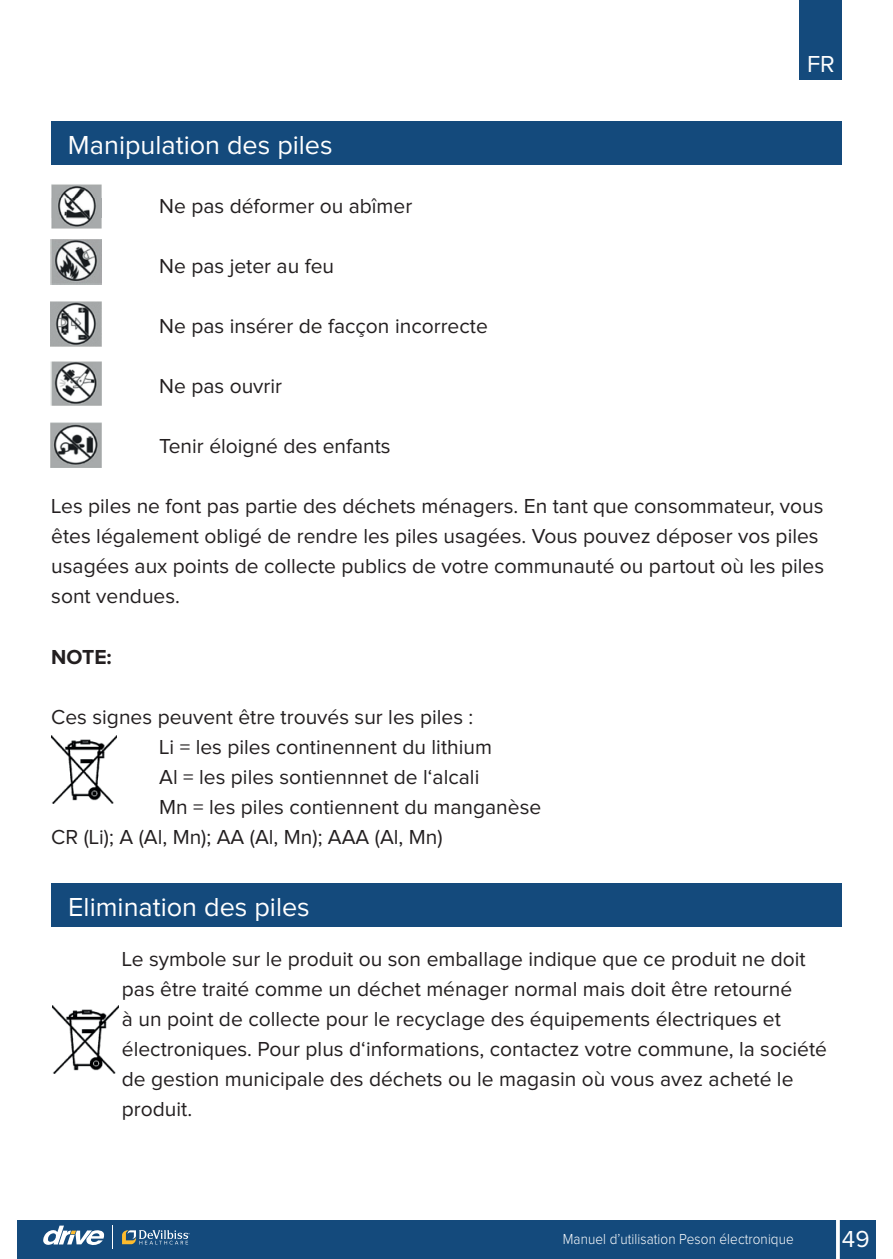
<style>
.page{position:relative;width:893px;height:1259px;background:#fff}
.page>*{position:absolute;margin:0;border:0;box-sizing:border-box;transform-origin:0 0}
.t1{font:27px "Proxima Nova";color:#fff}
.t2{font:24px "Proxima Nova";color:#fff}
.t3{font:21px/30px "Proxima Nova";color:#231f20}
.t4{font:700 21px "Proxima Nova";color:#231f20}
.t5{font:300 15px "Proxima Nova";letter-spacing:.005em;color:#fff;scale:.9 1}
</style>
<div class="page">
<div style="left:800px;top:0;width:42px;height:80px;background:#144a7c"></div>
<div style="left:17px;top:1220px;width:859px;height:39px;background:#144a7c"></div>
<svg style="left:836px;top:1220px;width:4px;height:39px"></svg>
<svg style="left:122px;top:1230px;width:68px;height:14px"></svg>
<svg style="left:43px;top:1225px;width:61px;height:20px"></svg>
<svg style="left:112px;top:1225px;width:1px;height:24px"></svg>
<div style="left:51px;top:122px;width:791px;height:43px;background:#144a7c"></div>
<div style="left:51px;top:883px;width:791px;height:43px;background:#144a7c"></div>
<img style="left:51px;top:239px;width:51px;height:45px">
<img style="left:51px;top:361px;width:51px;height:44px">
<img style="left:51px;top:422px;width:51px;height:46px">
<img style="left:51px;top:301px;width:51px;height:45px">
<img style="left:51px;top:184px;width:51px;height:45px">
<img style="left:51px;top:199px;width:51px;height:18px">
<img style="left:51px;top:735px;width:66px;height:68px">
<img style="left:53px;top:1005px;width:65px;height:68px">
<p class="t1" style="left:68px;top:133px;width:266px">Manipulation des piles</p>
<p class="t3" style="left:159px;top:192px;width:255px">Ne pas déformer ou abîmer</p>
<p class="t3" style="left:159px;top:252px;width:176px">Ne pas jeter au feu</p>
<p class="t3" style="left:159px;top:312px;width:330px">Ne pas insérer de facçon incorrecte</p>
<p class="t3" style="left:159px;top:372px;width:124px">Ne pas ouvrir</p>
<p class="t3" style="left:159px;top:432px;width:233px">Tenir éloigné des enfants</p>
<p class="t2" style="left:807px;top:53px;width:29px">FR</p>
<p class="t3" style="left:51px;top:492px;width:774px">Les piles ne font pas partie des déchets ménagers. En tant que consommateur, vous êtes légalement obligé de rendre les piles usagées. Vous pouvez déposer vos piles usagées aux points de collecte publics de votre communauté ou partout où les piles sont vendues.</p>
<p class="t4" style="left:51px;top:647px;width:62px">NOTE:</p>
<p class="t3" style="left:51px;top:702px;width:423px">Ces signes peuvent être trouvés sur les piles :</p>
<p class="t3" style="left:159px;top:732px;width:334px">Li = les piles continennent du lithium</p>
<p class="t3" style="left:159px;top:762px;width:322px">Al = les piles sontiennnet de l‘alcali</p>
<p class="t3" style="left:159px;top:792px;width:384px">Mn = les piles contiennent du manganèse</p>
<p class="t3" style="left:51px;top:822px;width:393px">CR (Li); A (Al, Mn); AA (Al, Mn); AAA (Al, Mn)</p>
<p class="t1" style="left:68px;top:894px;width:243px">Elimination des piles</p>
<p class="t3" style="left:122px;top:944px;width:707px">Le symbole sur le produit ou son emballage indique que ce produit ne doit pas être traité comme un déchet ménager normal mais doit être retourné<br>à un point de collecte pour le recyclage des équipements électriques et électroniques. Pour plus d‘informations, contactez votre commune, la société de gestion municipale des déchets ou le magasin où vous avez acheté le produit.</p>
<p class="t5" style="left:563px;top:1232px;width:258px">Manuel d’utilisation Peson électronique</p>
<p class="t2" style="left:842px;top:1228px;width:29px">49</p>
</div>
